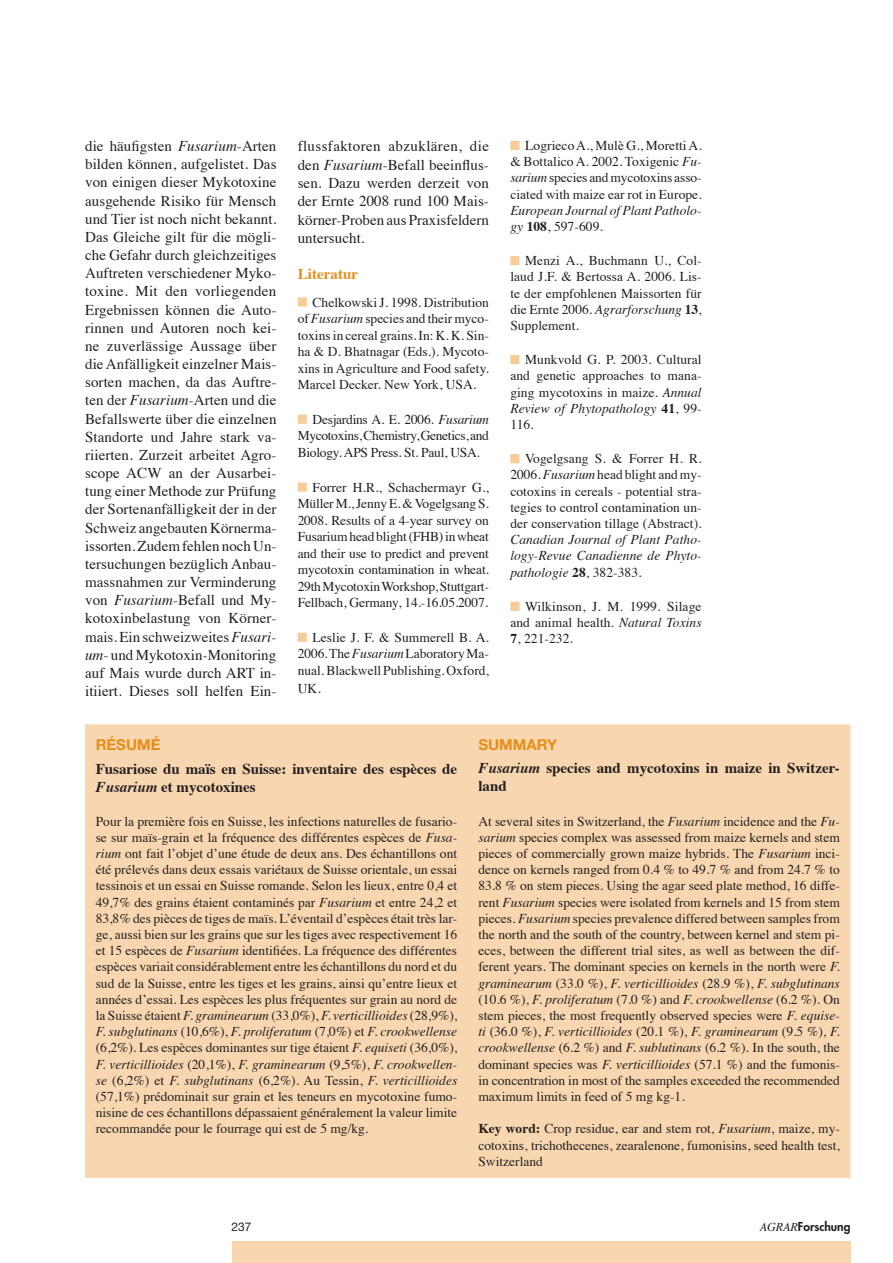
<style>
.page{position:relative;width:893px;height:1263px;background:#fff}
.page>*{position:absolute;margin:0;border:0;box-sizing:border-box;transform-origin:0 0}
.t1{font:15px/18.1px "Times";letter-spacing:.005em;color:#231f20;text-align:justify}
.t2{font:700 15px/18px "Times";color:#231f20}
.t3{font:700 15px "Helvetica Neue";color:#e58e19}
.t4{font:700 15px "Times";letter-spacing:.005em;color:#e58e19}
.t5{font:13.5px/16.2px "Times";color:#231f20;text-align:justify}
.t6{font:italic 13.5px/16.2px "Times";letter-spacing:.005em;color:#231f20}
.t7{font:800 12px "Futura";color:#231f20}
.t8{font:12px "Helvetica Neue";color:#231f20}
.s1{font-style:italic}
.s2{font-weight:700;font-style:normal}
.s3{font-style:normal}
.s4{font-weight:700}
.s5{font-family:"Times";font-weight:400;font-style:italic}
</style>
<div class="page">
<div style="left:232px;top:1242px;width:618px;height:21px;background:#f8d7b0"></div>
<div style="left:85px;top:724px;width:765px;height:454px;background:#f8d7b0;border:2px solid #f8d7b0"></div>
<div style="left:298px;top:297px;width:9px;height:9px;background:#f6cc9b;border:2px solid #f6cc9b"></div>
<div style="left:298px;top:415px;width:9px;height:9px;background:#f6cc9b;border:2px solid #f6cc9b"></div>
<div style="left:298px;top:482px;width:9px;height:10px;background:#f6cc9b;border:2px solid #f6cc9b"></div>
<div style="left:298px;top:633px;width:9px;height:9px;background:#f6cc9b;border:2px solid #f6cc9b"></div>
<div style="left:510px;top:141px;width:9px;height:9px;background:#f6cc9b;border:2px solid #f6cc9b"></div>
<div style="left:510px;top:256px;width:9px;height:9px;background:#f6cc9b;border:2px solid #f6cc9b"></div>
<div style="left:510px;top:355px;width:9px;height:9px;background:#f6cc9b;border:2px solid #f6cc9b"></div>
<div style="left:510px;top:454px;width:9px;height:9px;background:#f6cc9b;border:2px solid #f6cc9b"></div>
<div style="left:510px;top:602px;width:9px;height:9px;background:#f6cc9b;border:2px solid #f6cc9b"></div>
<p class="t1" style="left:85px;top:136px;width:193px">die häufigsten <span class="s1">Fusarium</span>-Arten bilden können, aufgelistet. Das von einigen dieser Mykotoxine ausgehende Risiko für Mensch und Tier ist noch nicht bekannt.<br>Das Gleiche gilt für die mögli&shy;che Gefahr durch gleichzeitiges Auftreten verschiedener Myko&shy;toxine. Mit den vorliegenden Ergebnissen können die Auto&shy;rinnen und Autoren noch kei&shy;ne zuverlässige Aussage über die Anfälligkeit einzelner Mais&shy;sorten machen, da das Auftre&shy;ten der <span class="s1">Fusarium</span>-Arten und die Befallswerte über die einzelnen Standorte und Jahre stark va&shy;riierten. Zurzeit arbeitet Agro&shy;scope ACW an der Ausarbei&shy;tung einer Methode zur Prüfung der Sortenanfälligkeit der in der Schweiz angebauten Körnerma&shy;issorten. Zudem fehlen noch Un&shy;tersuchungen bezüglich Anbau&shy;massnahmen zur Verminderung von <span class="s1">Fusarium</span>-Befall und My&shy;kotoxinbelastung von Körner&shy;mais. Ein schweizweites <span class="s1">Fusari&shy;um</span>- und Mykotoxin-Monitoring auf Mais wurde durch ART in&shy;itiiert. Dieses soll helfen Ein-</p>
<p class="t1" style="left:298px;top:136px;width:193px">flussfaktoren abzuklären, die den <span class="s1">Fusarium</span>-Befall beeinflus&shy;sen. Dazu werden derzeit von der Ernte 2008 rund 100 Mais&shy;körner-Proben aus Praxisfeldern untersucht.</p>
<p class="t4" style="left:298px;top:260px;width:62px">Literatur</p>
<p class="t5" style="left:298px;top:293px;width:193px;text-indent:15px">Chelkowski J. 1998. Distribution of <span class="s1">Fusarium</span> species and their myco&shy;toxins in cereal grains. In: K. K. Sin&shy;ha &amp; D. Bhatnagar (Eds.). Mycoto&shy;xins in Agriculture and Food safety.<br>Marcel Decker. New York, USA.</p>
<p class="t5" style="left:298px;top:410px;width:193px;text-indent:15px">Desjardins A. E. 2006. <span class="s1">Fusarium </span>Mycotoxins, Chemistry, Genetics, and Biology. APS Press. St. Paul, USA.</p>
<p class="t5" style="left:298px;top:478px;width:193px;text-indent:15px">Forrer H.R., Schachermayr G., Müller M., Jenny E. &amp; Vogelgsang S.<br>2008. Results of a 4-year survey on Fusarium head blight (FHB) in wheat and their use to predict and prevent mycotoxin contamination in wheat.<br>29th Mycotoxin Workshop, Stuttgart-Fellbach, Germany, 14.-16.05.2007.</p>
<p class="t5" style="left:298px;top:628px;width:193px;text-indent:15px">Leslie J. F. &amp; Summerell B. A.<br>2006. The <span class="s1">Fusarium</span> Laboratory Ma&shy;nual. Blackwell Publishing. Oxford,</p>
<p class="t5" style="left:298px;top:679px;width:25px">UK.</p>
<p class="t5" style="left:510px;top:136px;width:193px;text-indent:15px">Logrieco A., Mulè G., Moretti A. &amp; Bottalico A. 2002. Toxigenic <span class="s1">Fu&shy;sarium</span> species and mycotoxins asso&shy;ciated with maize ear rot in Europe.</p>
<p class="t6" style="left:510px;top:201px;width:193px">European Journal of Plant Patholo&shy;gy <span class="s2">108</span><span class="s3">, 597-609.</span></p>
<p class="t5" style="left:510px;top:251px;width:193px;text-indent:15px">Menzi A., Buchmann U., Col&shy;laud J.F. &amp; Bertossa A. 2006. Lis&shy;te der empfohlenen Maissorten für die Ernte 2006. <span class="s1">Agrarforschung</span> <span class="s4">13</span>, Supplement.</p>
<p class="t5" style="left:510px;top:350px;width:193px;text-indent:15px">Munkvold G. P. 2003. Cultural and genetic approaches to mana&shy;ging mycotoxins in maize. <span class="s1">Annual Review of Phytopathology</span> <span class="s4">41</span>, 99- 116.</p>
<p class="t5" style="left:510px;top:449px;width:193px;text-indent:15px">Vogelgsang S. &amp; Forrer H. R.<br>2006. <span class="s1">Fusarium</span> head blight and my&shy;cotoxins in cereals - potential stra&shy;tegies to control contamination un&shy;der conservation tillage (Abstract).</p>
<p class="t6" style="left:510px;top:531px;width:193px;text-align:justify">Canadian Journal of Plant Patho&shy;logy-Revue Canadienne de Phyto&shy;pathologie <span class="s2">28</span><span class="s3">, 382-383.</span></p>
<p class="t5" style="left:510px;top:597px;width:193px;text-indent:15px">Wilkinson, J. M. 1999. Silage and animal health. <span class="s1">Natural Toxins </span><span class="s4">7</span>, 221-232.</p>
<p class="t3" style="left:96px;top:736px;width:33px">RÉSUM</p>
<p class="t3" style="left:151px;top:736px;width:11px">É</p>
<p class="t2" style="left:96px;top:758px;width:363px">Fusariose du maïs en Suisse: inventaire des espèces de<br><span class="s1">Fusarium</span> et mycotoxines</p>
<p class="t5" style="left:96px;top:812px;width:363px">Pour la première fois en Suisse, les infections naturelles de fusario&shy;se sur maïs-grain et la fréquence des différentes espèces de <span class="s1">Fusa&shy;rium</span> ont fait l’objet d’une étude de deux ans. Des échantillons ont été prélevés dans deux essais variétaux de Suisse orientale, un essai tessinois et un essai en Suisse romande. Selon les lieux, entre 0,4 et 49,7% des grains étaient contaminés par <span class="s1">Fusarium</span> et entre 24,2 et 83,8% des pièces de tiges de maïs. L’éventail d’espèces était très lar&shy;ge, aussi bien sur les grains que sur les tiges avec respectivement 16 et 15 espèces de <span class="s1">Fusarium</span> identifiées. La fréquence des différentes espèces variait considérablement entre les échantillons du nord et du sud de la Suisse, entre les tiges et les grains, ainsi qu’entre lieux et années d’essai. Les espèces les plus fréquentes sur grain au nord de la Suisse étaient <span class="s1">F. graminearum</span> (33,0%), <span class="s1">F. verticillioides</span> (28,9%), <span class="s1">F. subglutinans</span> (10,6%), <span class="s1">F. proliferatum</span> (7,0%) et <span class="s1">F. crookwellense </span>(6,2%). Les espèces dominantes sur tige étaient <span class="s1">F. equiseti</span> (36,0%), <span class="s1">F. verticillioides</span> (20,1%), <span class="s1">F. graminearum</span> (9,5%), <span class="s1">F. crookwellen&shy;se</span> (6,2%) et <span class="s1">F. subglutinans</span> (6,2%). Au Tessin, <span class="s1">F. verticillioides </span>(57,1%) prédominait sur grain et les teneurs en mycotoxine fumo&shy;nisine de ces échantillons dépassaient généralement la valeur limite recommandée pour le fourrage qui est de 5 mg/kg.</p>
<p class="t3" style="left:478px;top:736px;width:23px">SUMMAR</p>
<p class="t3" style="left:547px;top:736px;width:12px">Y</p>
<p class="t2" style="left:478px;top:758px;width:363px"><span class="s1">Fusarium</span> species and mycotoxins in maize in Switzer&shy;land</p>
<p class="t5" style="left:478px;top:812px;width:363px">At several sites in Switzerland, the <span class="s1">Fusarium</span> incidence and the <span class="s1">Fu&shy;sarium</span> species complex was assessed from maize kernels and stem pieces of commercially grown maize hybrids. The <span class="s1">Fusarium</span> inci&shy;dence on kernels ranged from 0.4 % to 49.7 % and from 24.7 % to 83.8 % on stem pieces. Using the agar seed plate method, 16 diffe&shy;rent <span class="s1">Fusarium</span> species were isolated from kernels and 15 from stem pieces. <span class="s1">Fusarium</span> species prevalence differed between samples from the north and the south of the country, between kernel and stem pi&shy;eces, between the different trial sites, as well as between the dif&shy;ferent years. The dominant species on kernels in the north were <span class="s1">F. graminearum</span> (33.0 %), <span class="s1">F. verticillioides</span> (28.9 %), <span class="s1">F. subglutinans </span>(10.6 %), <span class="s1">F. proliferatum</span> (7.0 %) and <span class="s1">F. crookwellense</span> (6.2 %). On stem pieces, the most frequently observed species were <span class="s1">F. equise&shy;ti</span> (36.0 %), <span class="s1">F. verticillioides</span> (20.1 %), <span class="s1">F. graminearum</span> (9.5 %), <span class="s1">F. crookwellense</span> (6.2 %) and <span class="s1">F. sublutinans</span> (6.2 %). In the south, the dominant species was <span class="s1">F. verticillioides</span> (57.1 %) and the fumonis&shy;in concentration in most of the samples exceeded the recommended maximum limits in feed of 5 mg kg-1.</p>
<p class="t5" style="left:478px;top:1119px;width:363px"><span class="s4">Key word:</span> Crop residue, ear and stem rot, <span class="s1">Fusarium</span>, maize, my&shy;cotoxins, trichothecenes, zearalenone, fumonisins, seed health test, Switzerland</p>
<p class="t8" style="left:232px;top:1220px;width:22px">237</p>
<p class="t7" style="left:760px;top:1219px;width:92px"><span class="s5">AGRAR</span>Forschung</p>
</div>
